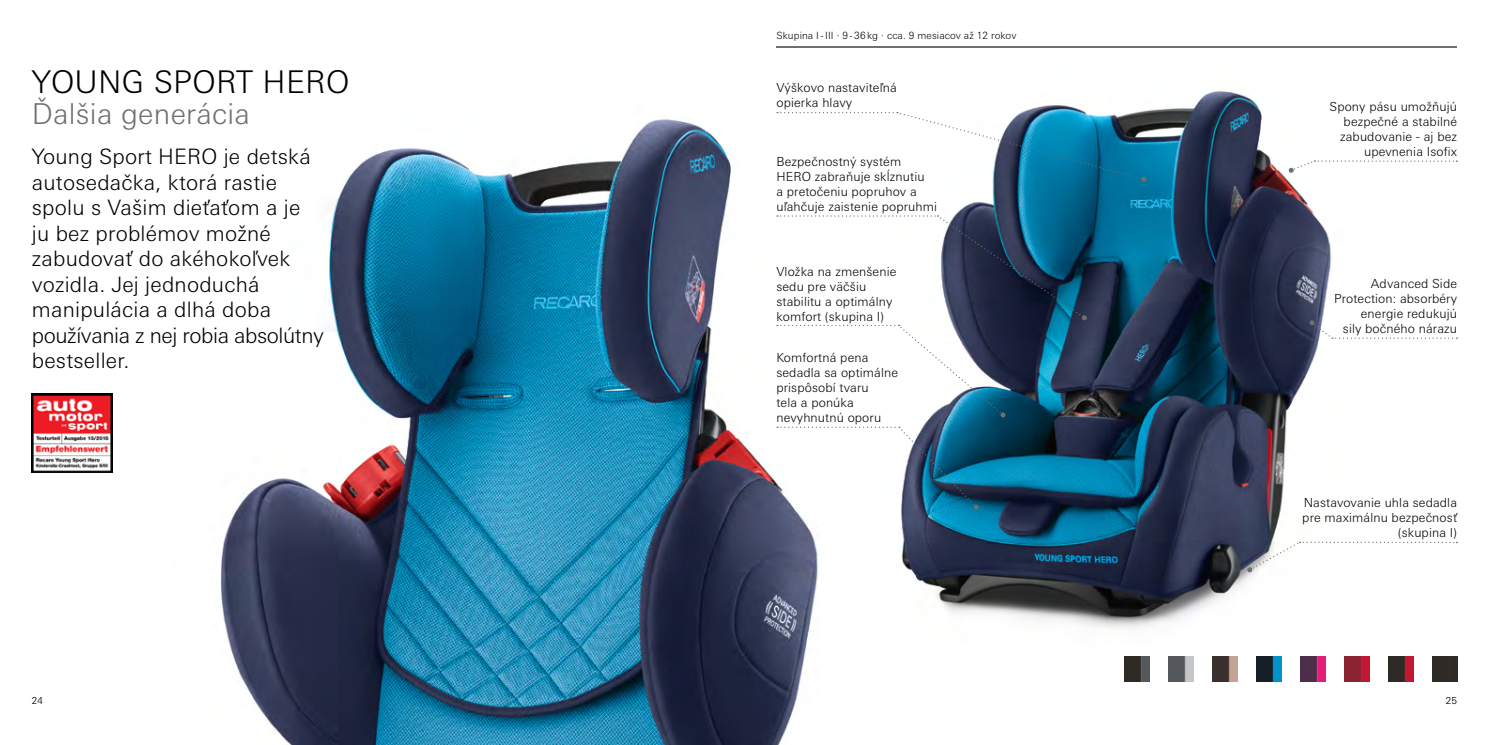
<style>
.page{position:relative;width:1489px;height:745px;background:#fff}
.page>*{position:absolute;margin:0;border:0;box-sizing:border-box;transform-origin:0 0}
.t1{font:300 31.25px "Univers Next W1 G";letter-spacing:.01em;color:#000}
.t2{font:300 28.75px "Univers Next W1 G";letter-spacing:.01em;color:#706f6f}
.t3{font:300 21.25px/25.5px "Univers Next W1 G";letter-spacing:.01em;color:#000}
.t4{font:300 12.5px/15px "Univers Next W1 G";letter-spacing:.01em;color:#000}
.t5{font:300 10px "Univers Next W1 G";letter-spacing:.01em;color:#000}
.t6{font:300 10px "Univers LT";color:#000}
</style>
<div class="page">
<img style="left:99px;top:112px;width:720px;height:632px">
<img style="left:901px;top:91px;width:463px;height:575px">
<hr style="left:776px;top:46px;width:680px;height:1px;background:#706f6f">
<img style="left:1168px;top:655px;width:25px;height:25px">
<img style="left:1124px;top:655px;width:25px;height:25px">
<img style="left:1212px;top:655px;width:25px;height:25px">
<img style="left:1344px;top:655px;width:25px;height:25px">
<img style="left:1432px;top:656px;width:24px;height:24px">
<img style="left:1300px;top:655px;width:25px;height:25px">
<img style="left:1388px;top:656px;width:24px;height:24px">
<img style="left:1256px;top:655px;width:25px;height:25px">
<svg style="left:777px;top:426px;width:201px;height:83px"></svg>
<svg style="left:777px;top:112px;width:369px;height:70px"></svg>
<svg style="left:1247px;top:541px;width:210px;height:31px"></svg>
<svg style="left:1288px;top:160px;width:169px;height:13px"></svg>
<svg style="left:1309px;top:320px;width:148px;height:18px"></svg>
<img style="left:32px;top:393px;width:81px;height:79px">
<svg style="left:777px;top:215px;width:309px;height:202px"></svg>
<h1 class="t1" style="left:32px;top:63px;width:319px">YOUNG SPORT HERO</h1>
<h2 class="t2" style="left:32px;top:97px;width:219px">Ďalšia generácia</h2>
<h3 class="t3" style="left:32px;top:143px;width:293px">Young Sport HERO je detská autosedačka, ktorá rastie spolu s Vašim dieťaťom a je<br>ju bez problémov možné zabudovať do akéhokoľvek vozidla. Jej jednoduchá manipulácia a dlhá doba používania z nej robia absolútny bestseller.</h3>
<p class="t5" style="left:776px;top:30px;width:241px">Skupina I-III · 9- 36 kg · cca. 9 mesiacov až 12 rokov</p>
<p class="t4" style="left:776px;top:80px;width:122px">Výškovo nastaviteľná opierka hlavy</p>
<p class="t4" style="left:776px;top:154px;width:162px">Bezpečnostný systém<br>HERO zabraňuje skĺznutiu<br>a pretočeniu popruhov a uľahčuje zaistenie popruhmi</p>
<p class="t4" style="left:776px;top:263px;width:121px">Vložka na zmenšenie sedu pre väčšiu stabilitu a optimálny komfort (skupina I)</p>
<p class="t4" style="left:776px;top:350px;width:123px">Komfortná pena sedadla sa optimálne prispôsobí tvaru<br>tela a ponúka nevyhnutnú oporu</p>
<p class="t4" style="left:1329px;top:99px;width:129px;text-align:right">Spony pásu umožňujú bezpečné a stabilné zabudovanie - aj bez upevnenia Isofix</p>
<p class="t4" style="left:1333px;top:276px;width:125px;text-align:right">Advanced Side<br>Protection: absorbéry energie redukujú<br>sily bočného nárazu</p>
<p class="t4" style="left:1302px;top:495px;width:156px;text-align:right">Nastavovanie uhla sedadla pre maximálnu bezpečnosť (skupina I)</p>
<p class="t6" style="left:32px;top:694px;width:13px">24</p>
<p class="t6" style="left:1445px;top:694px;width:13px">25</p>
</div>
